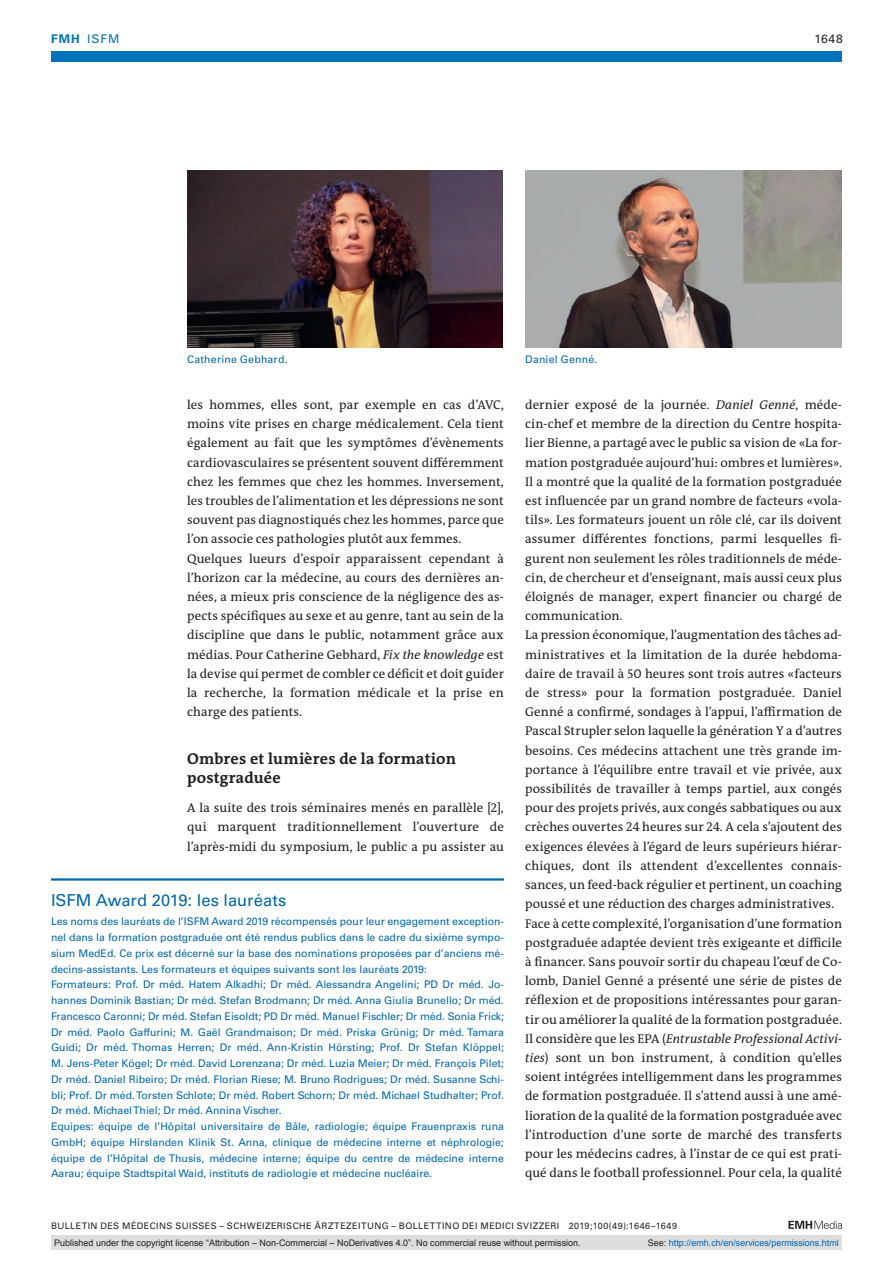
<style>
.page{position:relative;width:893px;height:1263px;background:#fff}
.page>*{position:absolute;margin:0;border:0;box-sizing:border-box;transform-origin:0 0}
.t1{font:16.5px "Univers LT Std";color:#0067aa}
.t2{font:700 15.75px/19.2px "The Antiqua B W7";letter-spacing:.015em;color:#231f20}
.t3{font:12.75px/19.2px "The Antiqua B W5 Plain";letter-spacing:.005em;color:#231f20}
.t4{font:12px "Univers LT Std";color:#0072bc}
.t5{font:12px "Univers LT Std";color:#231f20}
.t6{font:10.5px/15.8px "Univers LT Std";color:#0067aa}
.t7{font:10.5px "Univers LT Std";letter-spacing:.025em;color:#0067aa}
.t8{font:9px "Arial";color:#231f20}
.t9{font:9px "Univers LT Std";letter-spacing:.05em;color:#231f20}
.t10{font:9px "Arial";color:#0166b3}
.s1{font-weight:700}
.s2{font-style:italic}
.s3{color:#231f20}
</style>
<div class="page">
<svg style="left:788px;top:1221px;width:54px;height:8px"></svg>
<img style="left:187px;top:170px;width:316px;height:177px">
<img style="left:525px;top:170px;width:317px;height:177px">
<hr style="left:51px;top:878px;width:453px;height:2px;background:#0067aa">
<div style="left:51px;top:51px;width:791px;height:11px;background:#0072bc"></div>
<div style="left:51px;top:1235px;width:791px;height:15px;background:#dcdddf"></div>
<p class="t4" style="left:51px;top:31px;width:70px"><span class="s1">FMH</span> ISFM</p>
<p class="t5" style="left:814px;top:31px;width:30px">1648</p>
<p class="t7" style="left:187px;top:353px;width:102px">Catherine Gebhard.</p>
<p class="t7" style="left:525px;top:353px;width:74px">Daniel Genné.</p>
<p class="t3" style="left:187px;top:395px;width:318px">les hommes, elles sont, par exemple en cas d’AVC, moins vite prises en charge médicalement. Cela tient également au fait que les symptômes d’évènements cardiovasculaires se présentent souvent différemment chez les femmes que chez les hommes. Inversement, les troubles de l’alimentation et les dépressions ne sont souvent pas diagnostiqués chez les hommes, parce que l’on associe ces pathologies plutôt aux femmes.<br>Quelques lueurs d’espoir apparaissent cependant à l’horizon car la médecine, au cours des dernières an&shy;nées, a mieux pris conscience de la négligence des as&shy;pects spécifiques au sexe et au genre, tant au sein de la discipline que dans le public, notamment grâce aux médias. Pour Catherine Gebhard, <span class="s2">Fix the knowledge</span> est la devise qui permet de combler ce déficit et doit guider la recherche, la formation médicale et la prise en charge des patients.</p>
<p class="t2" style="left:187px;top:749px;width:270px">Ombres et lumières de la formation postgraduée</p>
<p class="t3" style="left:187px;top:798px;width:318px;text-align:justify">A la suite des trois séminaires menés en parallèle [2], qui marquent traditionnellement l’ouverture de l’après-midi du symposium, le public a pu assister au</p>
<p class="t1" style="left:51px;top:890px;width:237px">ISFM Award 2019: les lauréats</p>
<p class="t6" style="left:51px;top:914px;width:455px">Les noms des lauréats de l’ISFM Award 2019 récompensés pour leur engagement exception&shy;nel dans la formation postgraduée ont été rendus publics dans le cadre du sixième sympo&shy;sium MedEd. Ce prix est décerné sur la base des nominations proposées par d’anciens mé&shy;decins-assistants. Les formateurs et équipes suivants sont les lauréats 2019:<br>Formateurs: Prof. Dr méd. Hatem Alkadhi; Dr méd. Alessandra Angelini; PD Dr méd. Jo&shy;hannes Dominik Bastian; Dr méd. Stefan Brodmann; Dr méd. Anna Giulia Brunello; Dr méd.<br>Francesco Caronni; Dr méd. Stefan Eisoldt; PD Dr méd. Manuel Fischler; Dr méd. Sonia Frick; Dr méd. Paolo Gaffurini; M. Gaël Grandmaison; Dr méd. Priska Grünig; Dr méd. Tamara Guidi; Dr méd. Thomas Herren; Dr méd. Ann-Kristin Hörsting; Prof. Dr Stefan Klöppel; M. Jens-Peter Kögel; Dr méd. David Lorenzana; Dr méd. Luzia Meier; Dr méd. François Pilet; Dr méd. Daniel Ribeiro; Dr méd. Florian Riese; M. Bruno Rodrigues; Dr méd. Susanne Schi&shy;bli; Prof. Dr méd. Torsten Schlote; Dr méd. Robert Schorn; Dr méd. Michael Studhalter; Prof.<br>Dr méd. Michael Thiel; Dr méd. Annina Vischer.<br>Equipes: équipe de l’Hôpital universitaire de Bâle, radiologie; équipe Frauenpraxis runa GmbH; équipe Hirslanden Klinik St. Anna, clinique de médecine interne et néphrologie; équipe de l’Hôpital de Thusis, médecine interne; équipe du centre de médecine interne Aarau; équipe Stadtspital Waid, instituts de radiologie et médecine nucléaire.</p>
<p class="t3" style="left:525px;top:395px;width:318px">dernier exposé de la journée. <span class="s2">Daniel Genné</span>, méde&shy;cin-chef et membre de la direction du Centre hospita&shy;lier Bienne, a partagé avec le public sa vision de «La for&shy;mation postgraduée aujourd’hui: ombres et lumières».<br>Il a montré que la qualité de la formation postgraduée est influencée par un grand nombre de facteurs «vola&shy;tils». Les formateurs jouent un rôle clé, car ils doivent assumer différentes fonctions, parmi lesquelles fi&shy;gurent non seulement les rôles traditionnels de méde&shy;cin, de chercheur et d’enseignant, mais aussi ceux plus éloignés de manager, expert financier ou chargé de communication.<br>La pression économique, l’augmentation des tâches ad&shy;ministratives et la limitation de la durée hebdoma&shy;daire de travail à 50 heures sont trois autres «facteurs de stress» pour la formation postgraduée. Daniel Genné a confirmé, sondages à l’appui, l’affirmation de Pascal Strupler selon laquelle la génération Y a d’autres besoins. Ces médecins attachent une très grande im&shy;portance à l’équilibre entre travail et vie privée, aux possibilités de travailler à temps partiel, aux congés pour des projets privés, aux congés sabbatiques ou aux crèches ouvertes 24 heures sur 24. A cela s’ajoutent des exigences élevées à l’égard de leurs supérieurs hiérar&shy;chiques, dont ils attendent d’excellentes connais&shy;sances, un feed-back régulier et pertinent, un coaching poussé et une réduction des charges administratives.<br>Face à cette complexité, l’organisation d’une formation postgraduée adaptée devient très exigeante et difficile à financer. Sans pouvoir sortir du chapeau l’œuf de Co&shy;lomb, Daniel Genné a présenté une série de pistes de réflexion et de propositions intéressantes pour garan&shy;tir ou améliorer la qualité de la formation postgraduée.<br>Il considère que les EPA (<span class="s2">Entrustable Professional Activi&shy;ties</span>) sont un bon instrument, à condition qu’elles soient intégrées intelligemment dans les programmes de formation postgraduée. Il s’attend aussi à une amé&shy;lioration de la qualité de la formation postgraduée avec l’introduction d’une sorte de marché des transferts pour les médecins cadres, à l’instar de ce qui est prati&shy;qué dans le football professionnel. Pour cela, la qualité</p>
<p class="t9" style="left:51px;top:1220px;width:628px">BULLETIN DES MÉDECINS SUISSES – SCHWEIZERISCHE ÄRZTEZEITUNG – BOLLETTINO DEI MEDICI SVIZZERI 2019;100(49):1646–1649</p>
<p class="t8" style="left:54px;top:1237px;width:528px">Published under the copyright license “Attribution – Non-Commercial – NoDerivatives 4.0”. No commercial reuse without permission.</p>
<p class="t10" style="left:648px;top:1237px;width:193px"><span class="s3">See:</span> http://emh.ch/en/services/permissions.html</p>
</div>
